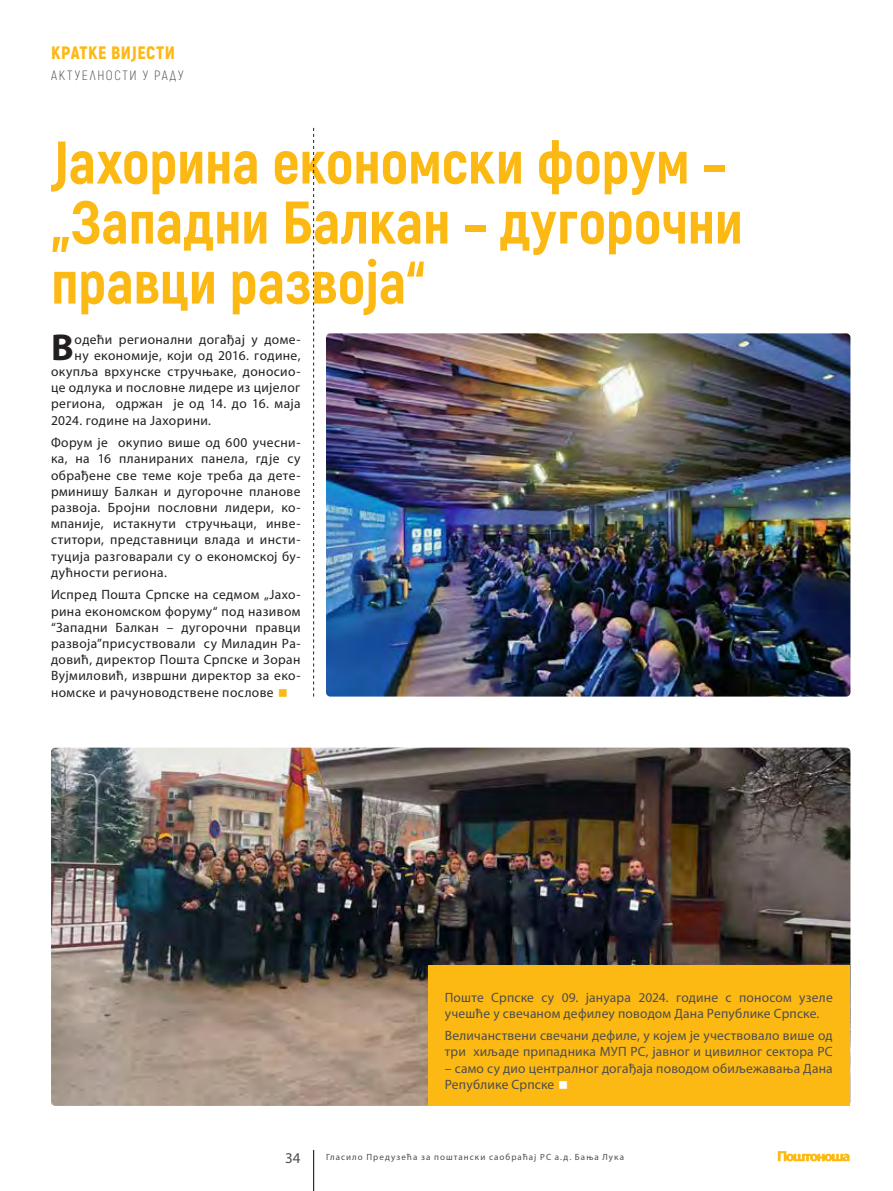
<style>
.page{position:relative;width:893px;height:1191px;background:#fff}
.page>*{position:absolute;margin:0;border:0;box-sizing:border-box;transform-origin:0 0}
.t1{font:800 60px/60px "Akrobat";letter-spacing:-.005em;color:#fdb913}
.t2{font:700 37.5px "Myriad Pro";color:#231f20}
.t3{font:900 18px "Akrobat";letter-spacing:.025em;color:#fdb913}
.t4{font:15px "Myriad Pro";color:#4d4d4f}
.t5{font:13.5px/16.2px "Myriad Pro";letter-spacing:.03em;color:#231f20;text-align:justify}
.t6{font:13.5px/16.2px "Myriad Pro";letter-spacing:.015em;color:#4d4d4f}
.t7{font:300 13.5px "Akrobat";letter-spacing:.13em;color:#4d4d4f}
.t8{font:9px "Myriad Pro";letter-spacing:.12em;color:#4d4d4f}
</style>
<div class="page">
<img style="left:51px;top:747px;width:799px;height:359px">
<hr style="left:313px;top:1150px;width:1px;height:41px;background:#231f20">
<svg style="left:778px;top:1151px;width:72px;height:10px"></svg>
<div style="left:428px;top:965px;width:422px;height:141px;background:#fdb913"></div>
<img style="left:326px;top:333px;width:524px;height:363px">
<svg style="left:313px;top:128px;width:1px;height:568px"></svg>
<h3 class="t3" style="left:51px;top:41px;width:125px">КРАТКЕ ВИЈЕСТИ</h3>
<p class="t7" style="left:51px;top:67px;width:134px">АКТУЕЛНОСТИ У РАДУ</p>
<h1 class="t1" style="left:51px;top:132px;width:694px">Јахорина економски форум – „Западни Балкан – дугорочни правци развоја“</h1>
<h2 class="t2" style="left:51px;top:322px;width:24px">В</h2>
<p class="t5" style="left:75px;top:331px;width:227px">одећи регионални догађај у доме-</p>
<p class="t5" style="left:75px;top:347px;width:227px">ну економије, који од 2016. године,</p>
<p class="t5" style="left:51px;top:363px;width:251px">окупља врхунске стручњаке, доносио-</p>
<p class="t5" style="left:51px;top:379px;width:251px">це одлука и пословне лидере из цијелог</p>
<p class="t5" style="left:51px;top:395px;width:251px">региона, одржан је од 14. до 16. маја</p>
<p class="t5" style="left:51px;top:412px;width:162px">2024. године на Јахорини.</p>
<p class="t5" style="left:51px;top:434px;width:251px">Форум је окупио више од 600 учесни&shy;ка, на 16 планираних панела, гдје су обрађене све теме које треба да дете&shy;рминишу Балкан и дугорочне планове развоја. Бројни пословни лидери, ко&shy;мпаније, истакнути стручњаци, инве&shy;ститори, представници влада и инсти&shy;туција разговарали су о економској бу&shy;дућности региона.</p>
<p class="t5" style="left:51px;top:586px;width:251px">Испред Пошта Српске на седмом „Јахо&shy;рина економском форуму“ под називом “Западни Балкан – дугорочни правци развоја”присуствовали су Миладин Ра&shy;довић, директор Пошта Српске и Зоран Вујмиловић, извршни директор за еко&shy;номске и рачуноводствене послове</p>
<p class="t6" style="left:445px;top:988px;width:389px">Поште Српске су 09. јануара 2024. године с поносом узеле учешће у свечаном дефилеу поводом Дана Републике Српске.</p>
<p class="t6" style="left:445px;top:1027px;width:389px">Величанствени свечани дефиле, у којем је учествовало више од три хиљаде припадника МУП РС, јавног и цивилног сектора РС</p>
<p class="t6" style="left:445px;top:1059px;width:389px">– само су дио централног догађаја поводом обиљежавања Дана<br>Републике Српске</p>
<p class="t4" style="left:285px;top:1148px;width:17px">34</p>
<p class="t8" style="left:326px;top:1151px;width:300px">Гласило Предузећа за поштански саобраћај РС а.д. Бања Лука</p>
</div>
